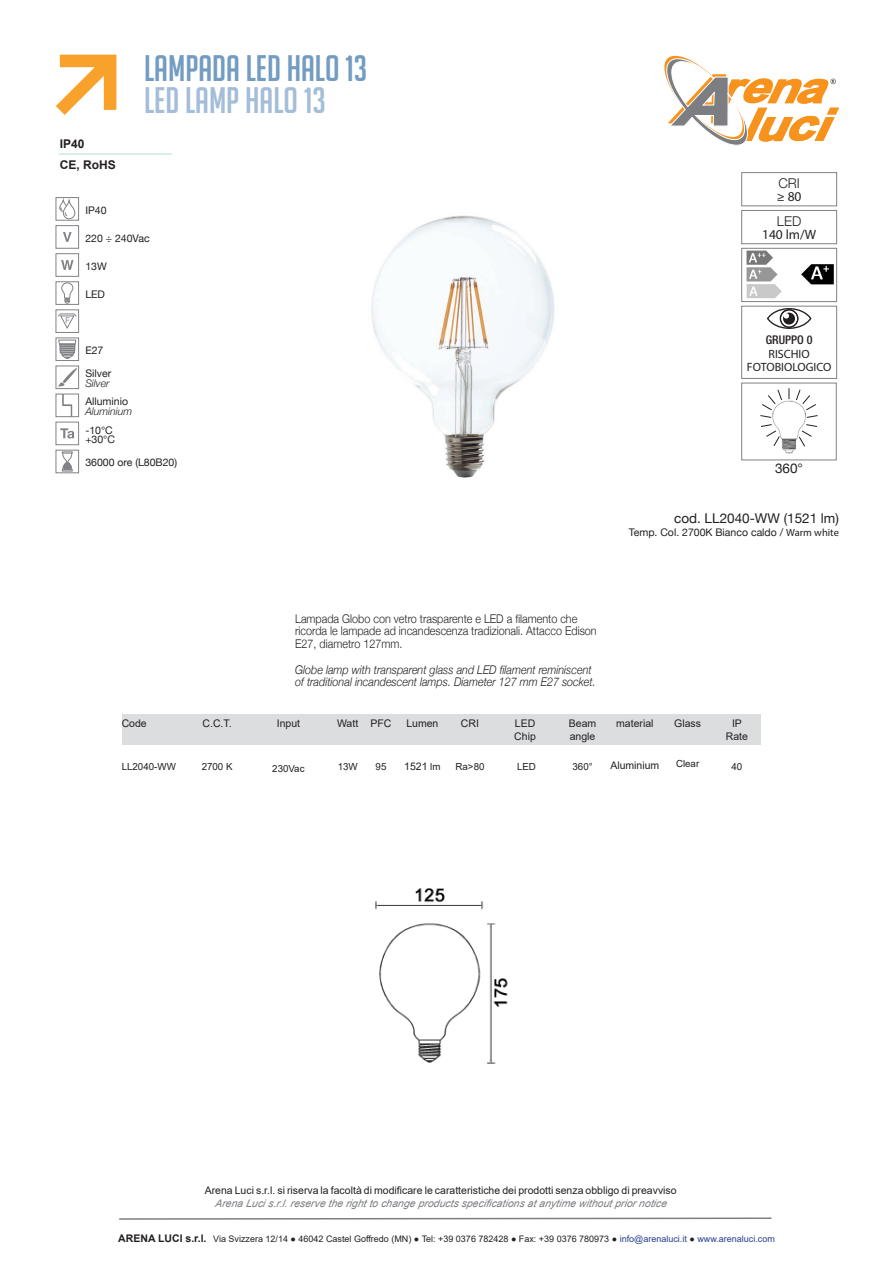
<style>
.page{position:relative;width:893px;height:1263px;background:#fff}
.page>*{position:absolute;margin:0;border:0;box-sizing:border-box;transform-origin:0 0}
.t1{font:36px "Big Noodle Titling";color:#739cc2}
.t2{font:36px "Big Noodle Titling";color:#a4bdd8}
.t3{font:13.5px "Helvetica Neue";color:#231f20}
.t4{font:13.5px "Myriad Pro";color:#231f20}
.t5{font:300 13.5px "Helvetica Neue";color:#231f20}
.t6{font:300 12px/12.8px "Helvetica Neue";color:#231f20;scale:.9 1}
.t7{font:italic 300 12px/12.8px "Helvetica Neue";color:#231f20;scale:.9 1}
.t8{font:12px "Myriad Pro";color:#231f20}
.t9{font:700 12px "Arial";color:#231f20}
.t10{font:500 condensed 12px "Helvetica Neue LT Std";color:#231f20}
.Head_3{font:10.5px/13.5px "Arial";color:#231f20}
.t11{font:10.5px "Helvetica Neue";color:#231f20}
.t12{font:italic 300 10.5px "Helvetica Neue";color:#231f20}
.Head_2{font:9.75px "Arial";color:#231f20}
.t13{font:9px "Arial";color:#231f20}
.s1{font-family:"Myriad Pro"}
.s2{font-size:9.75px}
.s3{font-style:italic;color:#7c7e81}
.s4{font-weight:700;font-size:10.5px}
.s5{color:#253f8e}
</style>
<div class="page">
<hr style="left:59px;top:153px;width:113px;height:2px;background:#cce8e2">
<svg style="left:56px;top:55px;width:60px;height:60px"></svg>
<svg style="left:664px;top:56px;width:175px;height:90px"></svg>
<div style="left:122px;top:714px;width:638px;height:30px;background:#dcdddf"></div>
<svg style="left:119px;top:1217px;width:653px;height:3px"></svg>
<img style="left:375px;top:888px;width:133px;height:176px">
<div style="left:56px;top:225px;width:23px;height:24px;border:1px solid #808285"></div>
<svg style="left:63px;top:232px;width:9px;height:10px"></svg>
<div style="left:56px;top:253px;width:23px;height:24px;border:1px solid #808285"></div>
<svg style="left:61px;top:260px;width:13px;height:10px"></svg>
<div style="left:56px;top:366px;width:23px;height:23px;border:1px solid #808285"></div>
<svg style="left:56px;top:367px;width:22px;height:20px"></svg>
<div style="left:56px;top:394px;width:23px;height:23px;border:1px solid #808285"></div>
<svg style="left:62px;top:394px;width:10px;height:23px"></svg>
<div style="left:56px;top:309px;width:23px;height:24px;border:1px solid #808285"></div>
<div style="left:56px;top:422px;width:23px;height:23px;border:1px solid #808285"></div>
<svg style="left:60px;top:428px;width:14px;height:10px"></svg>
<div style="left:56px;top:450px;width:23px;height:23px;border:1px solid #808285"></div>
<svg style="left:62px;top:451px;width:11px;height:20px"></svg>
<div style="left:56px;top:197px;width:23px;height:24px;border:1px solid #808285"></div>
<svg style="left:59px;top:198px;width:16px;height:21px"></svg>
<div style="left:56px;top:281px;width:23px;height:24px;border:1px solid #808285"></div>
<svg style="left:57px;top:283px;width:20px;height:47px"></svg>
<div style="left:56px;top:337px;width:23px;height:24px;border:1px solid #808285"></div>
<svg style="left:59px;top:340px;width:17px;height:19px"></svg>
<div style="left:741px;top:210px;width:96px;height:34px;border:1px solid #808285"></div>
<div style="left:741px;top:172px;width:96px;height:34px;border:1px solid #808285"></div>
<div style="left:741px;top:248px;width:96px;height:54px;background:#fff;border:1px solid #808285"></div>
<img style="left:746px;top:250px;width:88px;height:49px">
<div style="left:741px;top:306px;width:96px;height:73px;background:#fff;border:1px solid #808285"></div>
<svg style="left:765px;top:307px;width:48px;height:22px"></svg>
<img style="left:371px;top:215px;width:184px;height:263px">
<div style="left:741px;top:383px;width:96px;height:77px;border:1px solid #808285"></div>
<img style="left:782px;top:400px;width:14px;height:54px">
<svg style="left:760px;top:388px;width:29px;height:59px"></svg>
<svg style="left:795px;top:389px;width:23px;height:59px"></svg>
<p class="t9" style="left:60px;top:136px;width:26px">IP40</p>
<p class="t9" style="left:60px;top:157px;width:58px">CE, RoHS</p>
<p class="t11" style="left:85px;top:204px;width:23px">IP40</p>
<p class="t1" style="left:144px;top:49px;width:225px">LAMPADA LED HALO 13</p>
<p class="t2" style="left:144px;top:81px;width:183px">LED LAMP HALO 13</p>
<p class="t11" style="left:85px;top:232px;width:66px">220 ÷ 240Vac</p>
<p class="t11" style="left:85px;top:260px;width:23px">13W</p>
<p class="t11" style="left:85px;top:288px;width:21px">LED</p>
<p class="t11" style="left:85px;top:344px;width:20px">E27</p>
<p class="t11" style="left:85px;top:367px;width:27px">Silver</p>
<p class="t12" style="left:85px;top:377px;width:26px">Silver</p>
<p class="t11" style="left:85px;top:395px;width:44px">Alluminio</p>
<p class="t12" style="left:85px;top:405px;width:48px">Aluminium</p>
<p class="t11" style="left:85px;top:423px;width:29px">-10°C</p>
<p class="t11" style="left:85px;top:433px;width:31px">+30°C</p>
<p class="t11" style="left:85px;top:456px;width:93px">36000 ore (L80B20)</p>
<p class="t5" style="left:778px;top:175px;width:23px">CRI</p>
<p class="t4" style="left:777px;top:189px;width:26px">≥ 80</p>
<p class="t5" style="left:777px;top:213px;width:26px">LED</p>
<p class="t4" style="left:762px;top:226px;width:56px">140 lm/W</p>
<p class="t10" style="left:766px;top:333px;width:48px">GRUPPO 0</p>
<p class="t8" style="left:769px;top:346px;width:43px">RISCHIO</p>
<p class="t8" style="left:747px;top:360px;width:86px">FOTOBIOLOGICO</p>
<p class="t3" style="left:775px;top:460px;width:29px">360°</p>
<p class="t3" style="left:674px;top:510px;width:166px">cod. LL2040-WW (1521 lm)</p>
<p class="t11" style="left:629px;top:526px;width:212px">Temp. Col. 2700K Bianco caldo / <span class="s1">Warm white</span></p>
<p class="Head_3" style="left:122px;top:716px;width:27px">Code</p>
<p class="Head_2" style="left:122px;top:760px;width:56px">LL2040-WW</p>
<p class="Head_3" style="left:203px;top:716px;width:31px">C.C.T.</p>
<p class="Head_2" style="left:202px;top:760px;width:32px">2700 K</p>
<p class="t6" style="left:295px;top:612px;width:337px">Lampada Globo con vetro trasparente e LED a filamento che ricorda le lampade ad incandescenza tradizionali. Attacco Edison<br>E27, diametro 127mm.</p>
<p class="t7" style="left:295px;top:663px;width:335px">Globe lamp with transparent glass and LED filament reminiscent of traditional incandescent lamps. Diameter 127 mm E27 socket.</p>
<p class="Head_3" style="left:277px;top:716px;width:25px">Input</p>
<p class="Head_2" style="left:272px;top:762px;width:34px">230Vac</p>
<p class="Head_3" style="left:337px;top:716px;width:23px">Watt</p>
<p class="Head_2" style="left:338px;top:760px;width:22px">13W</p>
<p class="Head_3" style="left:370px;top:716px;width:22px">PFC</p>
<p class="Head_2" style="left:376px;top:760px;width:12px">95</p>
<p class="Head_3" style="left:406px;top:716px;width:34px">Lumen</p>
<p class="Head_3" style="left:404px;top:760px;width:38px">1521 <span class="s2">lm</span></p>
<p class="Head_3" style="left:461px;top:716px;width:20px">CRI</p>
<p class="Head_2" style="left:455px;top:760px;width:30px">Ra&gt;80</p>
<p class="Head_3" style="left:514px;top:716px;width:23px">LED<br>Chip</p>
<p class="Head_2" style="left:517px;top:760px;width:20px">LED</p>
<p class="Head_3" style="left:569px;top:716px;width:29px">Beam angle</p>
<p class="Head_2" style="left:573px;top:760px;width:22px">360°</p>
<p class="Head_3" style="left:616px;top:716px;width:39px">material</p>
<p class="Head_3" style="left:610px;top:758px;width:51px">Aluminium</p>
<p class="Head_3" style="left:674px;top:716px;width:28px">Glass</p>
<p class="Head_2" style="left:676px;top:757px;width:25px">Clear</p>
<p class="Head_3" style="left:732px;top:716px;width:11px">IP</p>
<p class="Head_3" style="left:726px;top:730px;width:24px">Rate</p>
<p class="Head_2" style="left:731px;top:760px;width:12px">40</p>
<p class="Head_3" style="left:205px;top:1183px;width:474px;text-align:center">Arena Luci s.r.l. si riserva la facoltà di modificare le caratteristiche dei prodotti senza obbligo di preavviso<br><span class="s3">Arena Luci s.r.l.reserve the right to change products specifications at anytime without prior notice</span></p>
<p class="t13" style="left:118px;top:1233px;width:658px"><span class="s4">ARENA LUCI s.r.l.</span> Via Svizzera 12/14 ● 46042 Castel Goffredo (MN) ● Tel: +39 0376 782428 ● Fax: +39 0376 780973 ● <span class="s5">info@arenaluci.it</span> ● <span class="s5">www.arenaluci.com</span></p>
</div>
